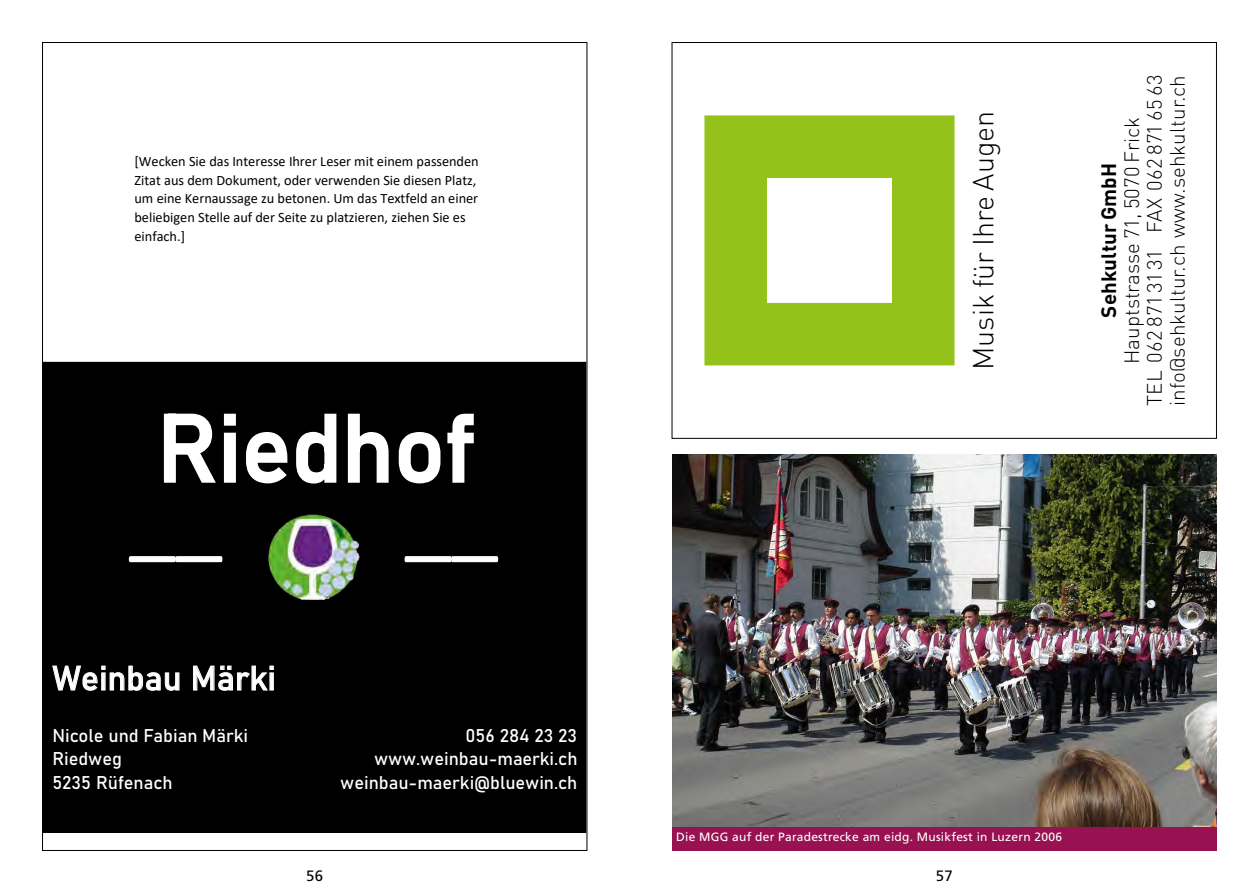
<style>
.page{position:relative;width:1259px;height:893px;background:#fff}
.page>*{position:absolute;margin:0;border:0;box-sizing:border-box;transform-origin:0 0}
.t1{font:300 93.45px "Bahnschrift";color:#fff}
.t2{font:93.45px "Calibri";color:#fff}
.t3{font:300 33.75px "Bahnschrift";color:#fff}
.t4{font:300 28.65px "DIN";color:#000}
.t5{font:300 20.55px/22.8px "DIN";letter-spacing:.005em;color:#000;text-align:center}
.t6{font:700 20.55px "DIN";color:#000}
.t7{font:300 18.15px/23.5px "Bahnschrift";color:#fff}
.t8{font:15px "Frutiger";color:#000}
.t9{font:14.25px/18.8px "Calibri";color:#000}
.t10{font:12px "Frutiger";letter-spacing:.02em;color:#fff}
</style>
<div class="page">
<div style="left:44px;top:362px;width:541px;height:471px;background:#000"></div>
<img style="left:263px;top:504px;width:111px;height:107px">
<div style="left:704px;top:115px;width:250px;height:250px;border:62px solid #94c11a"></div>
<img style="left:672px;top:455px;width:544px;height:372px">
<div style="left:672px;top:827px;width:544px;height:23px;background:#981251"></div>
<p class="t9" style="left:134px;top:151px;width:346px">[Wecken Sie das Interesse Ihrer Leser mit einem passenden Zitat aus dem Dokument, oder verwenden Sie diesen Platz, um eine Kernaussage zu betonen. Um das Textfeld an einer beliebigen Stelle auf der Seite zu platzieren, ziehen Sie es einfach.]</p>
<h1 class="t1" style="left:157px;top:378px;width:319px">Riedhof</h1>
<h1 class="t2" style="left:129px;top:450px;width:95px">__</h1>
<h1 class="t2" style="left:405px;top:450px;width:95px">__</h1>
<h3 class="t4" style="left:965px;top:370px;width:260px;rotate:-90deg">Musik für Ihre Augen</h3>
<h3 class="t5" style="left:1120px;top:406px;width:333px;rotate:-90deg">Hauptstrasse 71, 5070 Frick<br>TEL 062 871 31 31 FAX 062 8716563 info@sehkultur.ch www.sehkultur.ch</h3>
<h3 class="t6" style="left:1095px;top:318px;width:156px;rotate:-90deg">Sehkultur GmbH</h3>
<h2 class="t3" style="left:52px;top:652px;width:225px">Weinbau Märki</h2>
<p class="t7" style="left:52px;top:722px;width:197px">Nicole und Fabian Märki<br>Riedweg<br>5235 Rüfenach</p>
<p class="t7" style="left:340px;top:722px;width:239px;text-align:right">056 284 23 23 www.weinbau-maerki.ch weinbau-maerki@bluewin.ch</p>
<p class="t10" style="left:676px;top:829px;width:387px">Die MGG auf der Paradestrecke am eidg. Musikfest in Luzern 2006</p>
<p class="t8" style="left:306px;top:867px;width:18px">56</p>
<p class="t8" style="left:935px;top:867px;width:18px">57</p>
</div>
